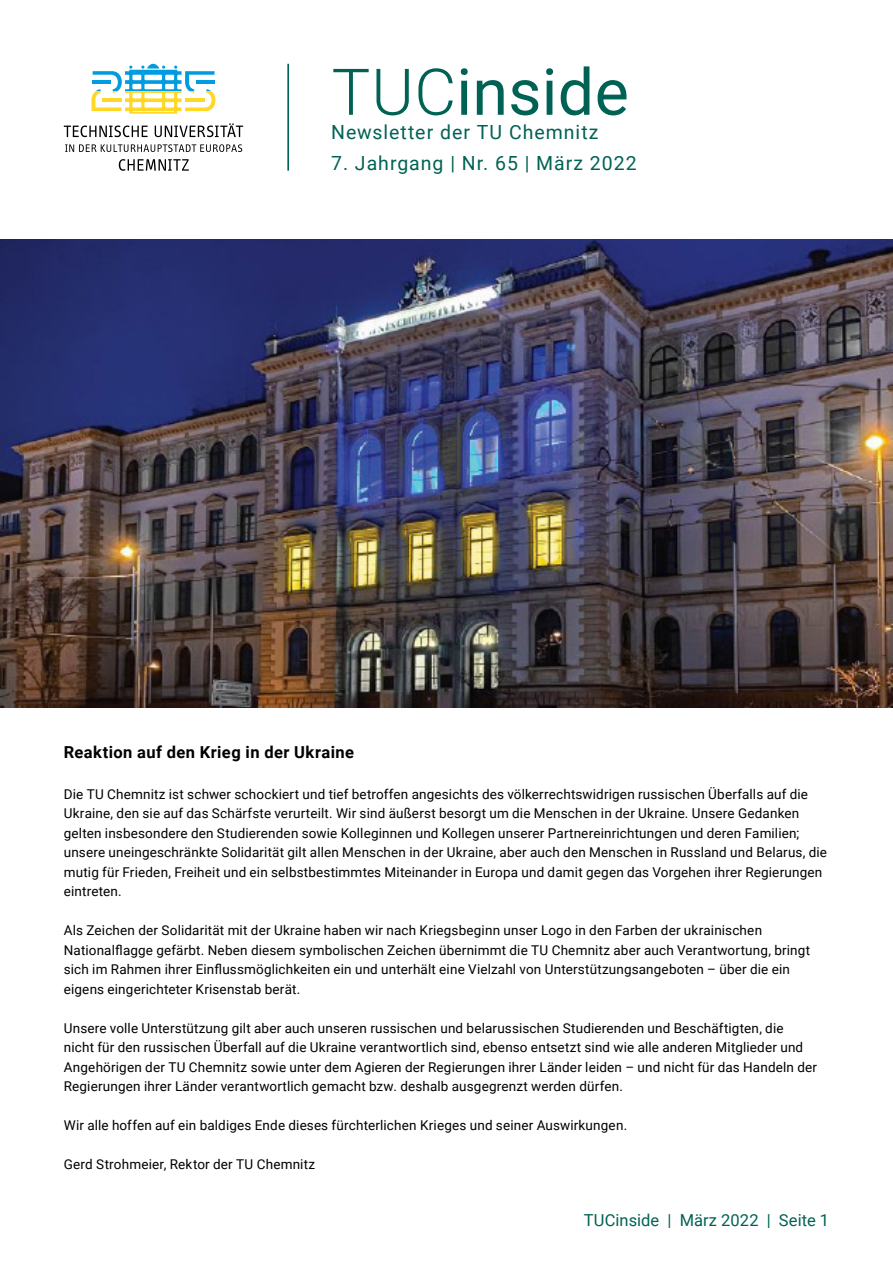
<style>
.page{position:relative;width:893px;height:1263px;background:#fff}
.page>*{position:absolute;margin:0;border:0;box-sizing:border-box;transform-origin:0 0}
.t1{font:64.5px "Roboto";letter-spacing:.005em;color:#006254}
.t2{font:19.5px "Roboto";letter-spacing:.05em;color:#006254}
.t3{font:700 16.5px "Roboto";letter-spacing:.025em;color:#000}
.t4{font:16.5px "Roboto";letter-spacing:.005em;color:#006254}
.Fließtext_deutsch{font:13.5px/19.5px "Roboto";letter-spacing:.01em;color:#000}
.s1{font-weight:300}
</style>
<div class="page">
<hr style="left:287px;top:64px;width:2px;height:107px;background:#006254">
<svg style="left:155px;top:123px;width:88px;height:14px"></svg>
<svg style="left:64px;top:125px;width:84px;height:12px"></svg>
<svg style="left:119px;top:159px;width:70px;height:12px"></svg>
<svg style="left:65px;top:144px;width:177px;height:8px"></svg>
<svg style="left:91px;top:64px;width:124px;height:50px"></svg>
<img style="left:0;top:239px;width:893px;height:468px">
<h1 class="t1" style="left:332px;top:47px;width:299px"><span class="s1">TUC</span>inside</h1>
<h2 class="t2" style="left:331px;top:118px;width:269px">Newsletter der TU Chemnitz</h2>
<h2 class="t2" style="left:331px;top:150px;width:307px">7. Jahrgang | Nr. 65 | März 2022</h2>
<h1 class="t3" style="left:64px;top:741px;width:292px">Reaktion auf den Krieg in der Ukraine</h1>
<p class="Fließtext_deutsch" style="left:64px;top:784px;width:765px">Die TU Chemnitz ist schwer schockiert und tief betroffen angesichts des völkerrechtswidrigen russischen Überfalls auf die Ukraine, den sie auf das Schärfste verurteilt. Wir sind äußerst besorgt um die Menschen in der Ukraine. Unsere Gedanken gelten insbesondere den Studierenden sowie Kolleginnen und Kollegen unserer Partnereinrichtungen und deren Familien; unsere uneingeschränkte Solidarität gilt allen Menschen in der Ukraine, aber auch den Menschen in Russland und Belarus, die mutig für Frieden, Freiheit und ein selbstbestimmtes Miteinander in Europa und damit gegen das Vorgehen ihrer Regierungen eintreten.</p>
<p class="Fließtext_deutsch" style="left:64px;top:920px;width:748px">Als Zeichen der Solidarität mit der Ukraine haben wir nach Kriegsbeginn unser Logo in den Farben der ukrainischen Nationalflagge gefärbt. Neben diesem symbolischen Zeichen übernimmt die TU Chemnitz aber auch Verantwortung, bringt sich im Rahmen ihrer Einflussmöglichkeiten ein und unterhält eine Vielzahl von Unterstützungsangeboten – über die ein eigens eingerichteter Krisenstab berät.</p>
<p class="Fließtext_deutsch" style="left:64px;top:1018px;width:755px">Unsere volle Unterstützung gilt aber auch unseren russischen und belarussischen Studierenden und Beschäftigten, die nicht für den russischen Überfall auf die Ukraine verantwortlich sind, ebenso entsetzt sind wie alle anderen Mitglieder und Angehörigen der TU Chemnitz sowie unter dem Agieren der Regierungen ihrer Länder leiden – und nicht für das Handeln der Regierungen ihrer Länder verantwortlich gemacht bzw. deshalb ausgegrenzt werden dürfen.</p>
<p class="Fließtext_deutsch" style="left:64px;top:1115px;width:565px">Wir alle hoffen auf ein baldiges Ende dieses fürchterlichen Krieges und seiner Auswirkungen.</p>
<p class="Fließtext_deutsch" style="left:64px;top:1154px;width:253px">Gerd Strohmeier, Rektor der TU Chemnitz</p>
<p class="t4" style="left:584px;top:1209px;width:247px">TUCinside | März 2022 | Seite 1</p>
</div>
